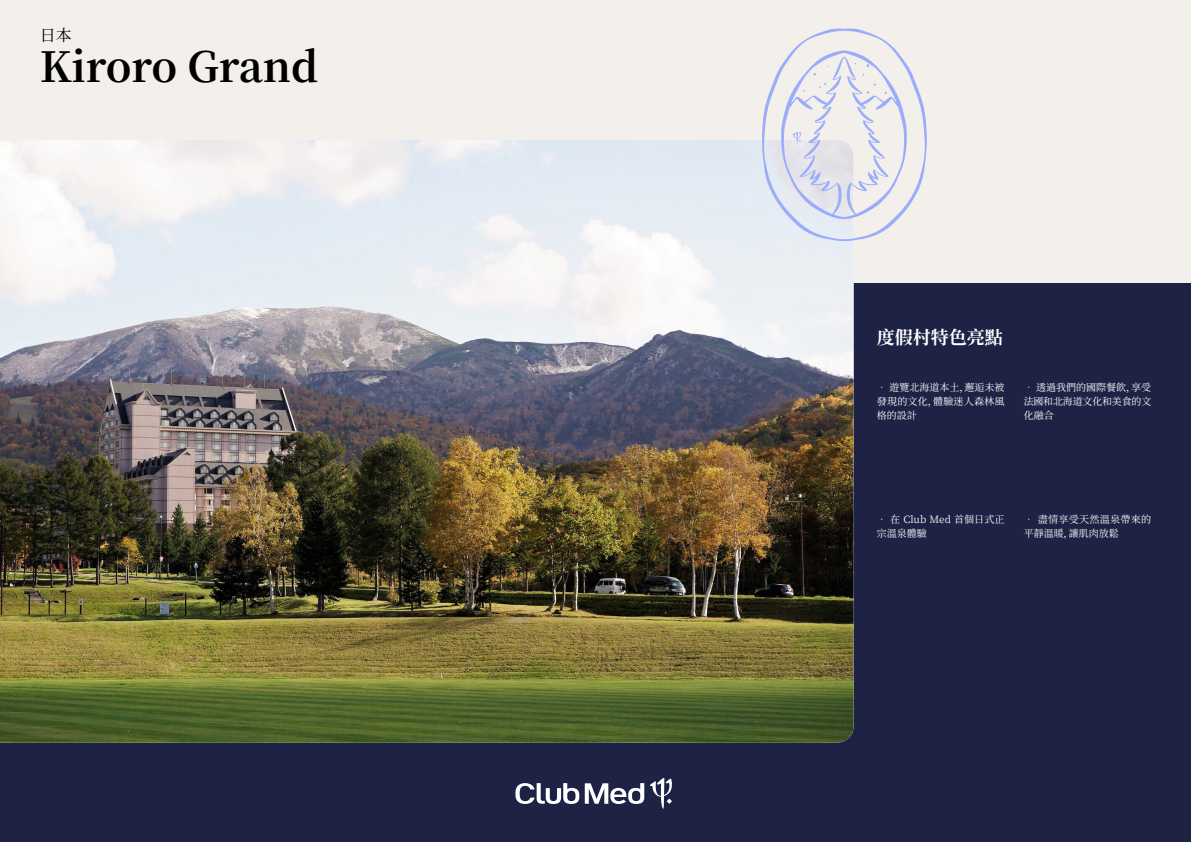
<style>
.page{position:relative;width:1191px;height:842px;background:#f3f0ec}
.page>*{position:absolute;margin:0;border:0;box-sizing:border-box;transform-origin:0 0}
.t1{font:700 41.5px "Noto Serif SC";color:#000}
.t2{font:700 18px "Noto Serif SC";color:#fff}
.t3{font:16px "Noto Serif SC";color:#000}
.t4{font:10px/14px "Noto Serif SC";color:#fff;text-align:justify}
.t5{font:10px/14px "Noto Serif SC";letter-spacing:.02em;color:#fff}
</style>
<div class="page">
<div style="left:0;top:283px;width:1191px;height:559px;background:#1e2346"></div>
<img style="left:0;top:140px;width:853px;height:603px">
<svg style="left:762px;top:28px;width:165px;height:213px"></svg>
<svg style="left:515px;top:778px;width:157px;height:31px"></svg>
<h3 class="t3" style="left:40px;top:26px;width:33px">日本</h3>
<h1 class="t1" style="left:40px;top:44px;width:280px">Kiroro Grand</h1>
<h2 class="t2" style="left:877px;top:327px;width:127px">度假村特色亮點</h2>
<p class="t4" style="left:877px;top:380px;width:129px">• 遊覽北海道本土，邂逅未被發現的文化，體驗迷人森林風格的設計</p>
<p class="t4" style="left:1023px;top:380px;width:129px">• 透過我們的國際餐飲，享受法國和北海道文化和美食的文化融合</p>
<p class="t4" style="left:877px;top:513px;width:129px">• 在 Club Med 首個日式正宗溫泉體驗</p>
<p class="t5" style="left:1023px;top:513px;width:129px">• 盡情享受天然溫泉帶來的平靜溫暖，讓肌肉放鬆</p>
</div>
